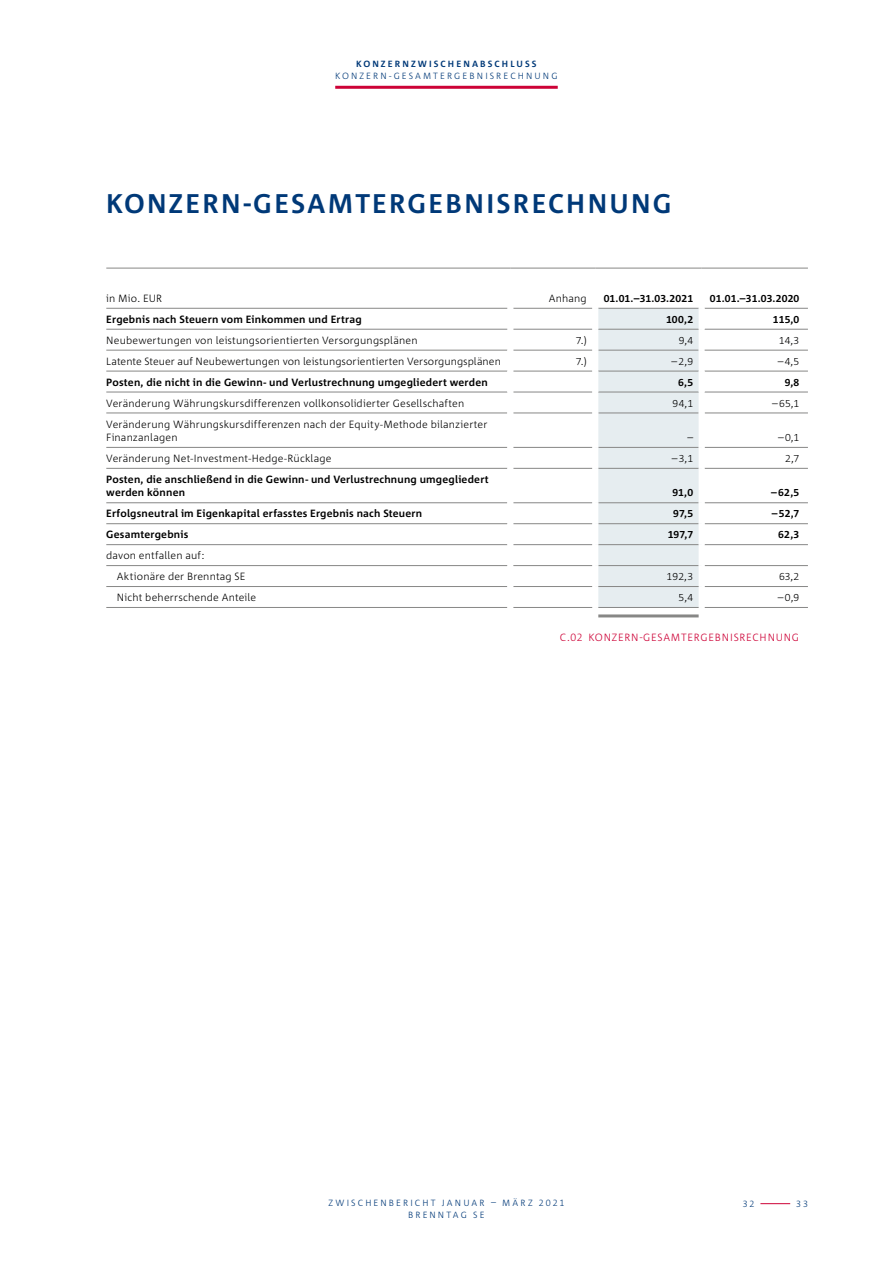
<style>
.page{position:relative;width:893px;height:1263px;background:#fff}
.page>*{position:absolute;margin:0;border:0;box-sizing:border-box;transform-origin:0 0}
.t1{font:700 27px "Corpid E1 s";letter-spacing:.05em;color:#003978}
.t2{font:300 10.5px/13.5px "Corpid E1 s";letter-spacing:.015em;color:#000}
.t3{font:700 10.5px/13.5px "Corpid E1 s";letter-spacing:.02em;color:#000}
.t4{font:300 10.5px "Corpid E1 s";letter-spacing:.04em;color:#cd0237}
.t5{font:300 9px/12px "Corpid E1 s";letter-spacing:.205em;color:#003978;text-align:center}
.t6{font:700 9px "Corpid E1 s";letter-spacing:.2em;color:#003978}
</style>
<div class="page">
<div style="left:598px;top:309px;width:101px;height:298px;background:#e6edf0"></div>
<hr style="left:513px;top:329px;width:79px;height:1px;background:#878786">
<hr style="left:513px;top:350px;width:79px;height:1px;background:#878786">
<hr style="left:513px;top:371px;width:79px;height:1px;background:#878786">
<hr style="left:513px;top:392px;width:79px;height:1px;background:#878786">
<hr style="left:106px;top:413px;width:401px;height:1px;background:#878786">
<hr style="left:513px;top:413px;width:79px;height:1px;background:#878786">
<hr style="left:705px;top:413px;width:103px;height:1px;background:#878786">
<hr style="left:106px;top:447px;width:401px;height:1px;background:#878786">
<hr style="left:513px;top:447px;width:79px;height:1px;background:#878786">
<hr style="left:705px;top:447px;width:103px;height:1px;background:#878786">
<hr style="left:513px;top:468px;width:79px;height:1px;background:#878786">
<hr style="left:513px;top:502px;width:79px;height:1px;background:#878786">
<hr style="left:513px;top:523px;width:79px;height:1px;background:#878786">
<hr style="left:705px;top:523px;width:103px;height:1px;background:#878786">
<hr style="left:513px;top:544px;width:79px;height:1px;background:#878786">
<hr style="left:106px;top:586px;width:401px;height:1px;background:#878786">
<hr style="left:513px;top:586px;width:79px;height:1px;background:#878786">
<hr style="left:705px;top:586px;width:103px;height:1px;background:#878786">
<hr style="left:513px;top:308px;width:79px;height:1px;background:#878786">
<hr style="left:106px;top:350px;width:401px;height:1px;background:#878786">
<hr style="left:106px;top:502px;width:401px;height:1px;background:#878786">
<hr style="left:598px;top:614px;width:101px;height:3px;background:#878786">
<hr style="left:106px;top:565px;width:401px;height:1px;background:#878786">
<hr style="left:106px;top:607px;width:401px;height:1px;background:#878786">
<hr style="left:513px;top:565px;width:79px;height:1px;background:#878786">
<hr style="left:513px;top:607px;width:79px;height:1px;background:#878786">
<hr style="left:598px;top:565px;width:101px;height:1px;background:#878786">
<hr style="left:598px;top:502px;width:101px;height:1px;background:#878786">
<hr style="left:598px;top:413px;width:101px;height:1px;background:#878786">
<hr style="left:598px;top:447px;width:101px;height:1px;background:#878786">
<hr style="left:598px;top:350px;width:101px;height:1px;background:#878786">
<hr style="left:705px;top:502px;width:103px;height:1px;background:#878786">
<hr style="left:598px;top:523px;width:101px;height:1px;background:#878786">
<hr style="left:705px;top:565px;width:103px;height:1px;background:#878786">
<hr style="left:705px;top:607px;width:103px;height:1px;background:#878786">
<hr style="left:598px;top:586px;width:101px;height:1px;background:#878786">
<hr style="left:598px;top:607px;width:101px;height:1px;background:#878786">
<hr style="left:106px;top:329px;width:401px;height:1px;background:#878786">
<hr style="left:106px;top:308px;width:401px;height:1px;background:#878786">
<hr style="left:598px;top:308px;width:101px;height:1px;background:#878786">
<hr style="left:598px;top:329px;width:101px;height:1px;background:#878786">
<hr style="left:106px;top:268px;width:404px;height:1px;background:#878786">
<hr style="left:510px;top:268px;width:85px;height:1px;background:#878786">
<hr style="left:595px;top:268px;width:107px;height:1px;background:#878786">
<hr style="left:702px;top:268px;width:106px;height:1px;background:#878786">
<hr style="left:705px;top:308px;width:103px;height:1px;background:#878786">
<hr style="left:705px;top:329px;width:103px;height:1px;background:#878786">
<hr style="left:106px;top:371px;width:401px;height:1px;background:#878786">
<hr style="left:106px;top:392px;width:401px;height:1px;background:#878786">
<hr style="left:106px;top:468px;width:401px;height:1px;background:#878786">
<hr style="left:106px;top:523px;width:401px;height:1px;background:#878786">
<hr style="left:106px;top:544px;width:401px;height:1px;background:#878786">
<hr style="left:705px;top:350px;width:103px;height:1px;background:#878786">
<hr style="left:705px;top:371px;width:103px;height:1px;background:#878786">
<hr style="left:705px;top:392px;width:103px;height:1px;background:#878786">
<hr style="left:598px;top:371px;width:101px;height:1px;background:#878786">
<hr style="left:598px;top:392px;width:101px;height:1px;background:#878786">
<hr style="left:598px;top:468px;width:101px;height:1px;background:#878786">
<hr style="left:598px;top:544px;width:101px;height:1px;background:#878786">
<hr style="left:705px;top:468px;width:103px;height:1px;background:#878786">
<hr style="left:705px;top:544px;width:103px;height:1px;background:#878786">
<hr style="left:760px;top:1203px;width:30px;height:1px;background:#cd0237">
<hr style="left:335px;top:86px;width:223px;height:3px;background:#cd0237">
<p class="t6" style="left:356px;top:58px;width:182px">KONZERNZWISCHENABSCHLUSS</p>
<p class="t5" style="left:335px;top:69px;width:32px">Ko nzer</p>
<p class="t5" style="left:380px;top:69px;width:68px">n-Ges am tergeb</p>
<p class="t5" style="left:477px;top:69px;width:16px">nisrec</p>
<p class="t5" style="left:518px;top:69px;width:40px">hnu ng</p>
<h1 class="t1" style="left:106px;top:186px;width:568px">KONZERN-GESAMTERGEBNISRECHNUNG</h1>
<p class="t2" style="left:106px;top:291px;width:58px">in Mio. EUR</p>
<p class="t2" style="left:549px;top:291px;width:39px">Anhang</p>
<p class="t3" style="left:604px;top:291px;width:91px">01.01.–31.03.2021</p>
<p class="t3" style="left:710px;top:291px;width:91px">01.01.–31.03.2020</p>
<p class="t3" style="left:106px;top:312px;width:257px">Ergebnis nach Steuern vom Einkommen und Ertrag</p>
<p class="t3" style="left:666px;top:312px;width:29px">100,2</p>
<p class="t3" style="left:773px;top:312px;width:28px">115,0</p>
<p class="t2" style="left:106px;top:333px;width:313px">Neubewertungen von leistungsorientierten Versorgungsplänen</p>
<p class="t2" style="left:576px;top:333px;width:12px">7.)</p>
<p class="t2" style="left:679px;top:333px;width:16px">9,4</p>
<p class="t2" style="left:779px;top:333px;width:22px">14,3</p>
<p class="t2" style="left:106px;top:354px;width:396px">Latente Steuer auf Neubewertungen von leistungsorientierten Versorgungsplänen</p>
<p class="t2" style="left:576px;top:354px;width:12px">7.)</p>
<p class="t2" style="left:671px;top:354px;width:23px">–2,9</p>
<p class="t2" style="left:778px;top:354px;width:23px">–4,5</p>
<p class="t3" style="left:106px;top:375px;width:383px">Posten, die nicht in die Gewinn- und Verlustrechnung umgegliedert werden</p>
<p class="t3" style="left:678px;top:375px;width:16px">6,5</p>
<p class="t3" style="left:785px;top:375px;width:16px">9,8</p>
<p class="t2" style="left:106px;top:396px;width:359px">Veränderung Währungskursdifferenzen vollkonsolidierter Gesellschaften</p>
<p class="t2" style="left:672px;top:396px;width:22px">94,1</p>
<p class="t2" style="left:772px;top:396px;width:29px">–65,1</p>
<p class="t2" style="left:106px;top:417px;width:383px">Veränderung Währungskursdifferenzen nach der Equity-Methode bilanzierter<br>Finanzanlagen</p>
<p class="t2" style="left:687px;top:430px;width:7px">–</p>
<p class="t2" style="left:778px;top:430px;width:23px">–0,1</p>
<p class="t2" style="left:106px;top:451px;width:227px">Veränderung Net-Investment-Hedge-Rücklage</p>
<p class="t2" style="left:672px;top:451px;width:23px">–3,1</p>
<p class="t2" style="left:785px;top:451px;width:16px">2,7</p>
<p class="t3" style="left:106px;top:472px;width:384px">Posten, die anschließend in die Gewinn- und Verlustrechnung umgegliedert werden können</p>
<p class="t3" style="left:672px;top:486px;width:22px">91,0</p>
<p class="t3" style="left:771px;top:486px;width:30px">–62,5</p>
<p class="t3" style="left:106px;top:507px;width:317px">Erfolgsneutral im Eigenkapital erfasstes Ergebnis nach Steuern</p>
<p class="t3" style="left:673px;top:507px;width:21px">97,5</p>
<p class="t3" style="left:772px;top:507px;width:29px">–52,7</p>
<p class="t3" style="left:106px;top:528px;width:84px">Gesamtergebnis</p>
<p class="t3" style="left:668px;top:528px;width:27px">197,7</p>
<p class="t3" style="left:778px;top:528px;width:23px">62,3</p>
<p class="t2" style="left:117px;top:545px;width:130px;line-height:21px;text-indent:-11px">davon entfallen auf:<br>Aktionäre der Brenntag SE</p>
<p class="t2" style="left:667px;top:569px;width:28px">192,3</p>
<p class="t2" style="left:779px;top:569px;width:22px">63,2</p>
<p class="t2" style="left:117px;top:590px;width:141px">Nicht beherrschende Anteile</p>
<p class="t2" style="left:679px;top:590px;width:16px">5,4</p>
<p class="t2" style="left:778px;top:590px;width:23px">–0,9</p>
<p class="t4" style="left:560px;top:631px;width:241px">C.02 KONZERN-GESAMTERGEBN ISRECHN UNG</p>
<p class="t5" style="left:328px;top:1197px;width:237px">ZWISCHENBERICHT JANUAR – MÄRZ 2021<br>BRENNTAG SE</p>
<p class="t5" style="left:743px;top:1197px;width:13px">32</p>
<p class="t5" style="left:796px;top:1197px;width:13px">33</p>
</div>
